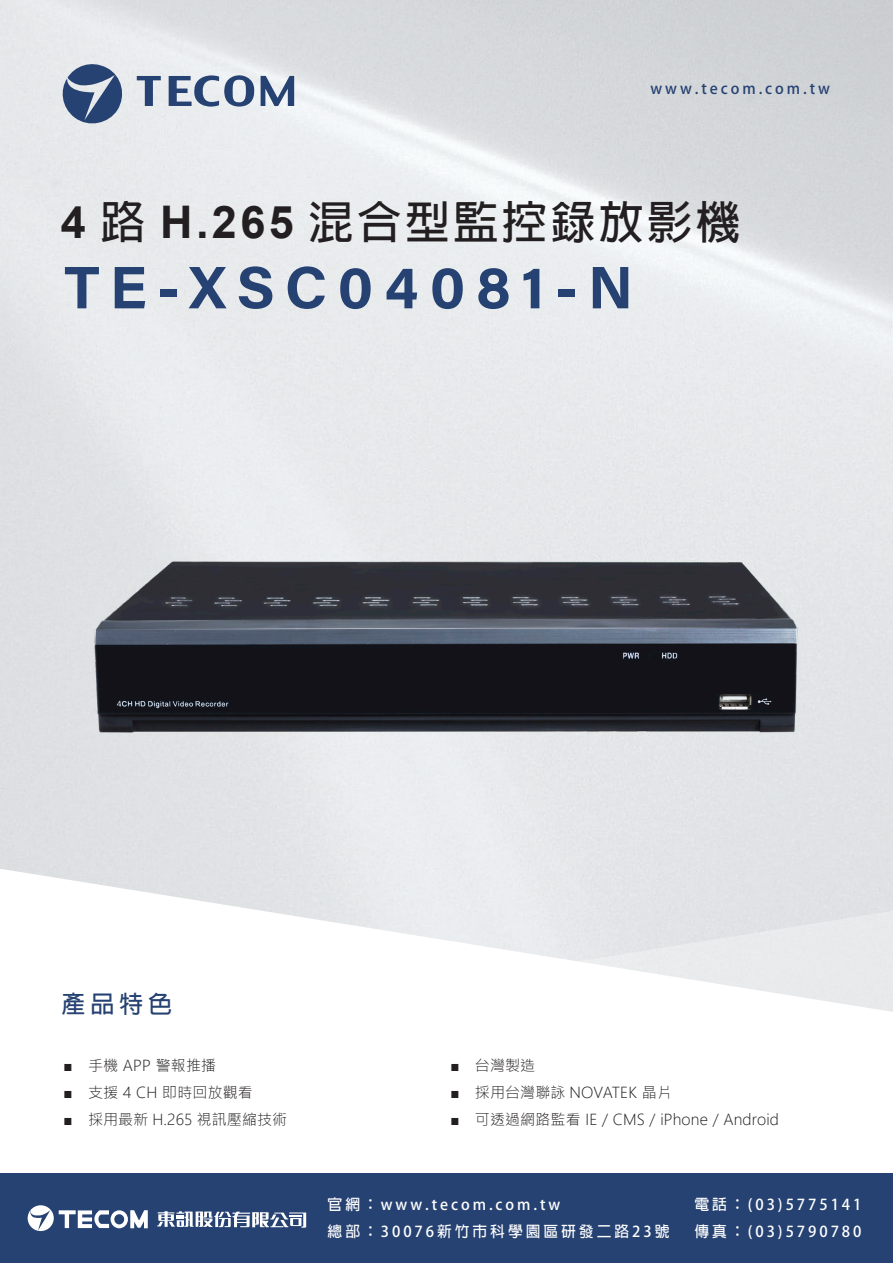
<style>
.page{position:relative;width:893px;height:1263px;background:#fff}
.page>*{position:absolute;margin:0;border:0;box-sizing:border-box;transform-origin:0 0}
.t1{font:60px "Acumin Variable Concept";letter-spacing:.175em;color:#264272}
.t2{font:700 45px "Adobe Fan Heiti Std";letter-spacing:.075em;color:#231f20}
.t3{font:700 24px "Adobe Fan Heiti Std";color:#264272}
.t4{font:300 15px "Microsoft Jheng Hei";letter-spacing:.01em;color:#231f20}
.t5{font:700 15px/27px "Adobe Fan Heiti Std";letter-spacing:.2em;color:#fff}
.t6{font:700 15px "Adobe Fan Heiti Std";letter-spacing:.2em;color:#264272}
.s1{font-family:"Arial"}
</style>
<div class="page">
<svg style="left:60px;top:59px;width:67px;height:70px;background:#8796af"></svg>
<svg style="left:261px;top:76px;width:33px;height:30px"></svg>
<svg style="left:169px;top:75px;width:85px;height:32px;background:#909eb5"></svg>
<svg style="left:137px;top:76px;width:24px;height:30px"></svg>
<svg style="left:2px;top:869px;width:891px;height:143px"></svg>
<div style="left:0;top:1173px;width:893px;height:90px;background:#264272"></div>
<hr style="left:0;top:1262px;width:893px;height:1px;background:#606264">
<svg style="left:28px;top:1205px;width:120px;height:26px"></svg>
<svg style="left:157px;top:1211px;width:149px;height:17px"></svg>
<img style="left:22px;top:388px;width:838px;height:445px">
<p class="t6" style="left:650px;top:79px;width:181px">www.tecom.com.tw</p>
<p class="t2" style="left:61px;top:195px;width:681px"><span class="s1">4</span> 路 <span class="s1">H.265</span> 混合型監控錄放影機</p>
<p class="t1" style="left:64px;top:246px;width:570px">TE-XSC04081-N</p>
<p class="t3" style="left:62px;top:990px;width:112px">產品特色</p>
<p class="t4" style="left:64px;top:1056px;width:154px">■ 手機 APP 警報推播</p>
<p class="t4" style="left:64px;top:1083px;width:191px">■ 支援 4 CH 即時回放觀看</p>
<p class="t4" style="left:64px;top:1110px;width:225px">■ 採用最新 H.265 視訊壓縮技術</p>
<p class="t4" style="left:450px;top:1056px;width:86px">■ 台灣製造</p>
<p class="t4" style="left:450px;top:1083px;width:223px">■ 採用台灣聯詠 NOVATEK 晶片</p>
<p class="t4" style="left:450px;top:1110px;width:330px">■ 可透過網路監看 IE / CMS / iPhone / Android</p>
<p class="t5" style="left:328px;top:1191px;width:343px">官網：www.tecom.com.tw<br>總部：30076新竹市科學園區研發二路23號</p>
<p class="t5" style="left:694px;top:1191px;width:168px">電話：(03)5775141傳真：(03)5790780</p>
</div>
